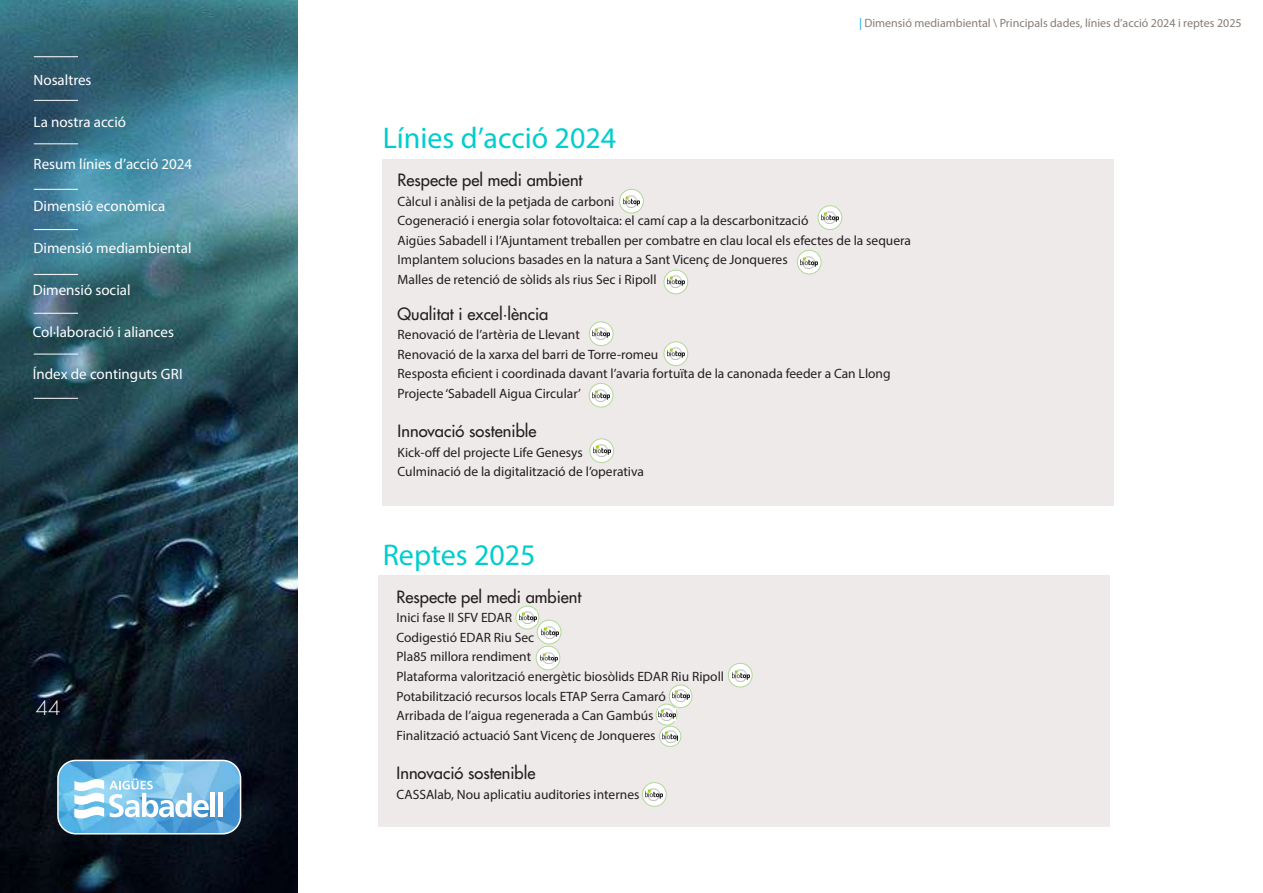
<style>
.page{position:relative;width:1263px;height:893px;background:#fff}
.page>*{position:absolute;margin:0;border:0;box-sizing:border-box;transform-origin:0 0}
.t1{font:30px "Myriad Pro";color:#00cdcd}
.t2{font:300 19.5px "Futura Std";color:#fff}
.t3{font:500 16.5px "Futura Std";color:#231f20}
.t4{font:15px "Myriad Pro";color:#fff}
.t5{font:13.5px/19.5px "Myriad Pro";color:#231f20}
.t6{font:12px "Myriad Pro";color:#867d77}
.s1{color:#00add8}
</style>
<div class="page">
<img style="left:0;top:0;width:298px;height:893px">
<hr style="left:34px;top:100px;width:44px;height:1px;background:#fff">
<hr style="left:34px;top:56px;width:44px;height:1px;background:#fff">
<hr style="left:34px;top:229px;width:44px;height:1px;background:#fff">
<hr style="left:34px;top:143px;width:44px;height:1px;background:#fff">
<hr style="left:34px;top:189px;width:44px;height:1px;background:#fff">
<hr style="left:34px;top:274px;width:44px;height:1px;background:#fff">
<hr style="left:34px;top:313px;width:44px;height:1px;background:#fff">
<hr style="left:34px;top:354px;width:44px;height:1px;background:#fff">
<hr style="left:34px;top:398px;width:44px;height:1px;background:#fff">
<img style="left:58px;top:760px;width:183px;height:74px">
<div style="left:57px;top:760px;width:184px;height:74px;border:2px solid #fff;border-radius:18px"></div>
<svg style="left:74px;top:778px;width:135px;height:41px"></svg>
<hr style="left:211px;top:793px;width:4px;height:24px;background:#fff">
<hr style="left:218px;top:793px;width:4px;height:24px;background:#fff">
<div style="left:378px;top:575px;width:732px;height:252px;background:#eeeaea"></div>
<div style="left:383px;top:159px;width:731px;height:347px;background:#eeeaea"></div>
<svg style="left:620px;top:189px;width:23px;height:24px"></svg>
<div style="left:619px;top:189px;width:25px;height:24px;border:1px solid #b1d89a;border-radius:50%"></div>
<img style="left:623px;top:195px;width:17px;height:12px">
<svg style="left:818px;top:206px;width:24px;height:24px"></svg>
<div style="left:818px;top:205px;width:24px;height:25px;border:1px solid #b1d89a;border-radius:50%"></div>
<img style="left:821px;top:212px;width:17px;height:12px">
<svg style="left:797px;top:250px;width:24px;height:24px"></svg>
<div style="left:797px;top:250px;width:24px;height:24px;border:1px solid #b1d89a;border-radius:50%"></div>
<img style="left:801px;top:256px;width:17px;height:12px">
<svg style="left:664px;top:270px;width:24px;height:24px"></svg>
<div style="left:664px;top:270px;width:24px;height:24px;border:1px solid #b1d89a;border-radius:50%"></div>
<img style="left:667px;top:276px;width:17px;height:12px">
<svg style="left:589px;top:322px;width:24px;height:24px"></svg>
<div style="left:589px;top:321px;width:24px;height:25px;border:1px solid #b1d89a;border-radius:50%"></div>
<img style="left:593px;top:328px;width:17px;height:12px">
<svg style="left:664px;top:342px;width:24px;height:24px"></svg>
<div style="left:664px;top:341px;width:24px;height:25px;border:1px solid #b1d89a;border-radius:50%"></div>
<img style="left:667px;top:348px;width:17px;height:12px">
<svg style="left:589px;top:383px;width:24px;height:24px"></svg>
<div style="left:589px;top:383px;width:24px;height:24px;border:1px solid #b1d89a;border-radius:50%"></div>
<img style="left:593px;top:389px;width:16px;height:12px">
<svg style="left:590px;top:439px;width:24px;height:24px"></svg>
<div style="left:589px;top:438px;width:25px;height:25px;border:1px solid #b1d89a;border-radius:50%"></div>
<img style="left:593px;top:445px;width:17px;height:12px">
<svg style="left:516px;top:606px;width:23px;height:23px"></svg>
<div style="left:515px;top:606px;width:24px;height:23px;border:1px solid #b1d89a;border-radius:50%"></div>
<img style="left:520px;top:611px;width:16px;height:12px">
<svg style="left:642px;top:783px;width:24px;height:23px"></svg>
<div style="left:642px;top:782px;width:25px;height:25px;border:1px solid #b1d89a;border-radius:50%"></div>
<img style="left:646px;top:788px;width:17px;height:12px">
<svg style="left:537px;top:620px;width:24px;height:24px"></svg>
<div style="left:537px;top:620px;width:24px;height:24px;border:1px solid #b1d89a;border-radius:50%"></div>
<img style="left:542px;top:626px;width:17px;height:12px">
<div style="left:536px;top:646px;width:24px;height:24px;background:#fff;border-radius:50%"></div>
<div style="left:536px;top:646px;width:24px;height:24px;border:1px solid #b1d89a;border-radius:50%"></div>
<img style="left:541px;top:652px;width:16px;height:12px">
<svg style="left:728px;top:663px;width:24px;height:24px"></svg>
<div style="left:728px;top:663px;width:24px;height:24px;border:1px solid #b1d89a;border-radius:50%"></div>
<img style="left:732px;top:670px;width:17px;height:11px">
<svg style="left:669px;top:685px;width:23px;height:23px"></svg>
<div style="left:669px;top:685px;width:23px;height:23px;border:1px solid #b1d89a;border-radius:50%"></div>
<img style="left:673px;top:690px;width:16px;height:12px">
<svg style="left:656px;top:704px;width:21px;height:21px"></svg>
<div style="left:656px;top:704px;width:21px;height:21px;border:1px solid #b1d89a;border-radius:50%"></div>
<img style="left:658px;top:708px;width:17px;height:12px">
<svg style="left:659px;top:726px;width:22px;height:20px"></svg>
<div style="left:659px;top:726px;width:22px;height:21px;border:1px solid #b1d89a;border-radius:50%"></div>
<img style="left:662px;top:730px;width:15px;height:12px">
<p class="t4" style="left:34px;top:71px;width:59px">Nosaltres</p>
<p class="t4" style="left:34px;top:113px;width:94px">La nostra acció</p>
<p class="t4" style="left:34px;top:155px;width:160px">Resum línies d’acció 2024</p>
<p class="t4" style="left:34px;top:197px;width:133px">Dimensió econòmica</p>
<p class="t4" style="left:34px;top:239px;width:160px">Dimensió mediambiental</p>
<p class="t4" style="left:33px;top:281px;width:99px">Dimensió social</p>
<p class="t4" style="left:33px;top:323px;width:143px">Col·laboració i aliances</p>
<p class="t4" style="left:33px;top:365px;width:152px">Índex de continguts GRI</p>
<h2 class="t2" style="left:36px;top:696px;width:26px">44</h2>
<h1 class="t1" style="left:383px;top:119px;width:235px">Línies d’acció 2024</h1>
<p class="t6" style="left:859px;top:16px;width:384px"><span class="s1">|</span> Dimensió mediambiental \ Principals dades, línies d’acció 2024 i reptes 2025</p>
<p class="t3" style="left:398px;top:170px;width:186px">Respecte pel medi ambient</p>
<p class="t5" style="left:398px;top:191px;width:515px">Càlcul i anàlisi de la petjada de carboni<br>Cogeneració i energia solar fotovoltaica: el camí cap a la descarbonització<br>Aigües Sabadell i l’Ajuntament treballen per combatre en clau local els efectes de la sequera Implantem solucions basades en la natura a Sant Vicenç de Jonqueres<br>Malles de retenció de sòlids als rius Sec i Ripoll</p>
<p class="t3" style="left:398px;top:303px;width:152px">Qualitat i excel·lència</p>
<p class="t5" style="left:398px;top:325px;width:494px">Renovació de l’artèria de Llevant<br>Renovació de la xarxa del barri de Torre-romeu<br>Resposta eficient i coordinada davant l’avaria fortuïta de la canonada feeder a Can Llong Projecte ‘Sabadell Aigua Circular’</p>
<p class="t3" style="left:398px;top:421px;width:140px">Innovació sostenible</p>
<p class="t5" style="left:398px;top:442px;width:248px">Kick-off del projecte Life Genesys<br>Culminació de la digitalització de l’operativa</p>
<h1 class="t1" style="left:383px;top:536px;width:154px">Reptes 2025</h1>
<p class="t3" style="left:396px;top:587px;width:186px">Respecte pel medi ambient</p>
<p class="t5" style="left:396px;top:608px;width:329px">Inici fase II SFV EDAR<br>Codigestió EDAR Riu Sec<br>Pla85 millora rendiment<br>Plataforma valorització energètic biosòlids EDAR Riu Ripoll Potabilització recursos locals ETAP Serra Camaró<br>Arribada de l’aigua regenerada a Can Gambús<br>Finalització actuació Sant Vicenç de Jonqueres</p>
<p class="t3" style="left:396px;top:763px;width:140px">Innovació sostenible</p>
<p class="t5" style="left:396px;top:784px;width:244px">CASSAlab, Nou aplicatiu auditories internes</p>
</div>
